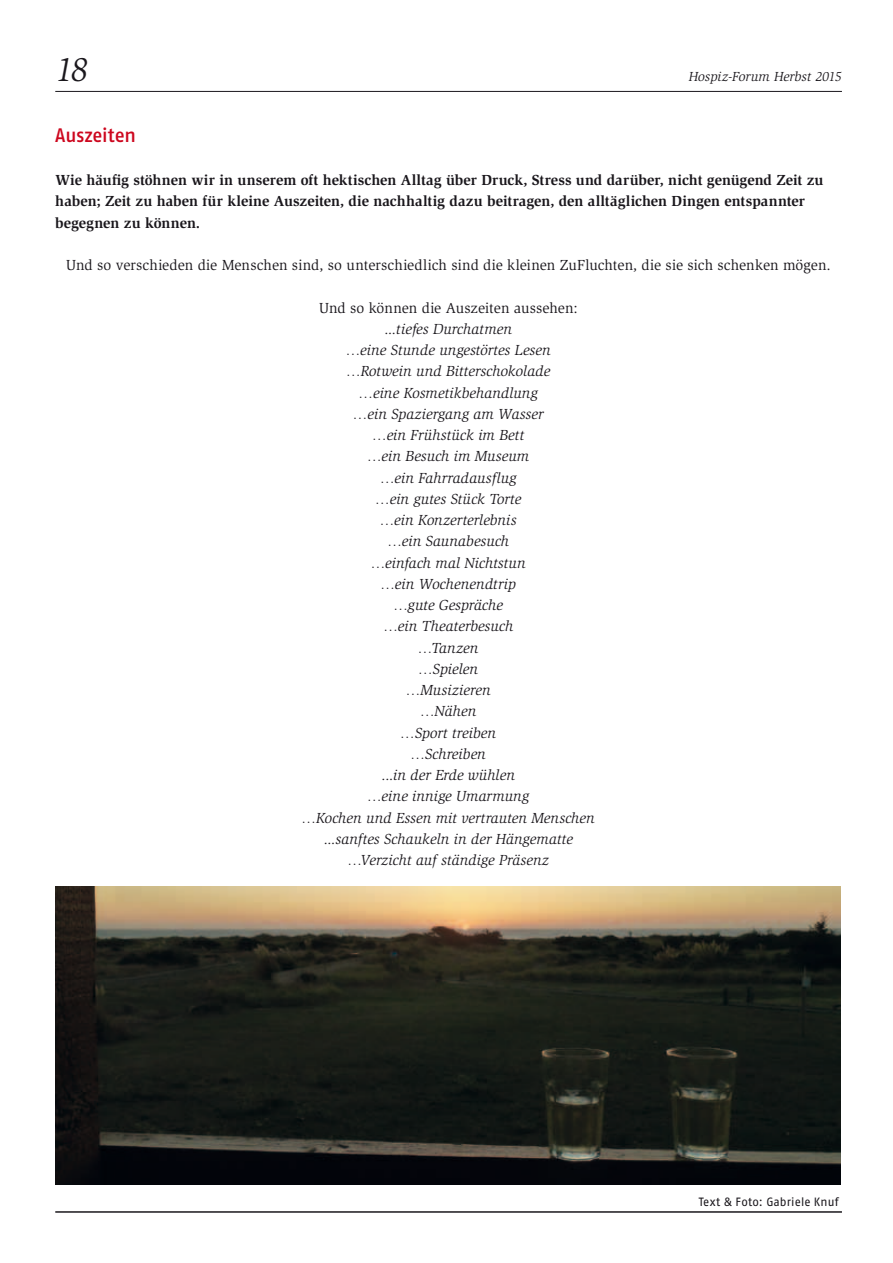
<style>
.page{position:relative;width:893px;height:1263px;background:#fff}
.page>*{position:absolute;margin:0;border:0;box-sizing:border-box;transform-origin:0 0}
.t1{font:italic 34.5px "Slimbach Std";color:#1a171c}
.t2{font:500 19.5px "Fago No";letter-spacing:-.01em;color:#cd071e}
.t3{font:italic 15px/21.3px "Slimbach Std";letter-spacing:.005em;color:#1a171c;text-align:center}
.t4{font:700 15px/21.3px "Slimbach Std";color:#1a171c}
.t5{font:15px "Slimbach Std";letter-spacing:.005em;color:#1a171c}
.t6{font:italic 13.5px "Slimbach Std";letter-spacing:-.005em;color:#1a171c}
.t7{font:12px "Fago No";letter-spacing:.015em;color:#1a171c}
</style>
<div class="page">
<hr style="left:55px;top:91px;width:787px;height:1px;background:#1a171c">
<hr style="left:55px;top:1211px;width:787px;height:2px;background:#1a171c">
<img style="left:55px;top:887px;width:786px;height:297px">
<h1 class="t1" style="left:55px;top:50px;width:34px">18</h1>
<p class="t6" style="left:689px;top:69px;width:155px">Hospiz-Forum Herbst 2015</p>
<h2 class="t2" style="left:55px;top:124px;width:82px">Auszeiten</h2>
<p class="t4" style="left:55px;top:169px;width:770px">Wie häufig stöhnen wir in unserem oft hektischen Alltag über Druck, Stress und darüber, nicht genügend Zeit zu haben; Zeit zu haben für kleine Auszeiten, die nachhaltig dazu beitragen, den alltäglichen Dingen entspannter begegnen zu können.</p>
<p class="t5" style="left:66px;top:256px;width:766px">Und so verschieden die Menschen sind, so unterschiedlich sind die kleinen ZuFluchten, die sie sich schenken mögen.</p>
<p class="t5" style="left:319px;top:299px;width:260px">Und so können die Auszeiten aussehen:</p>
<p class="t3" style="left:302px;top:318px;width:294px">...tiefes Durchatmen<br>…eine Stunde ungestörtes Lesen<br>…Rotwein und Bitterschokolade<br>…eine Kosmetikbehandlung<br>…ein Spaziergang am Wasser<br>…ein Frühstück im Bett<br>…ein Besuch im Museum<br>…ein Fahrradausflug<br>…ein gutes Stück Torte<br>…ein Konzerterlebnis<br>…ein Saunabesuch<br>…einfach mal Nichtstun<br>…ein Wochenendtrip<br>…gute Gespräche<br>…ein Theaterbesuch<br>…Tanzen<br>…Spielen<br>…Musizieren<br>…Nähen<br>…Sport treiben<br>…Schreiben<br>...in der Erde wühlen<br>…eine innige Umarmung<br>…Kochen und Essen mit vertrauten Menschen ...sanftes Schaukeln in der Hängematte …Verzicht auf ständige Präsenz</p>
<p class="t7" style="left:699px;top:1194px;width:142px">Text &amp; Foto: Gabriele Knuf</p>
</div>
